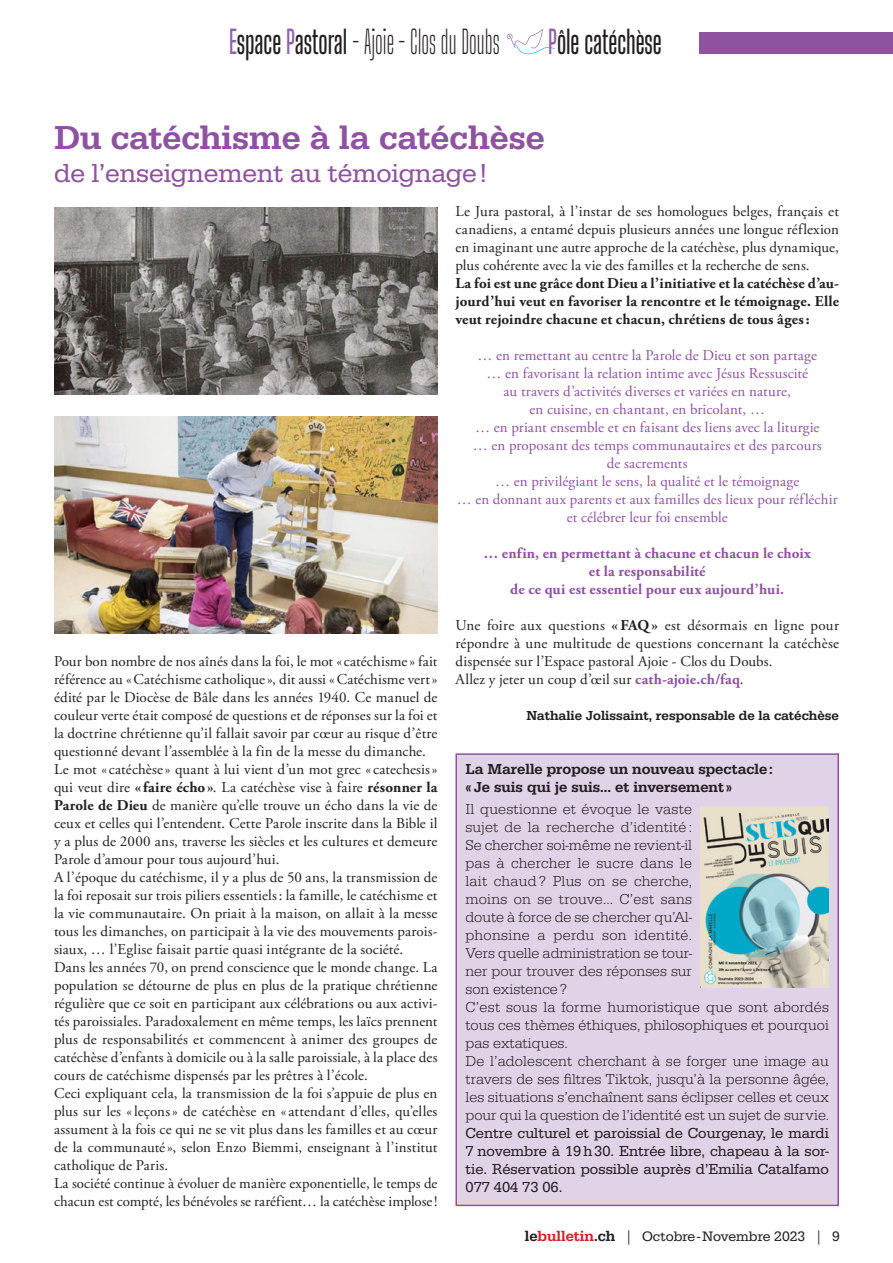
<style>
.page{position:relative;width:893px;height:1263px;background:#fff}
.page>*{position:absolute;margin:0;border:0;box-sizing:border-box;transform-origin:0 0}
.Titre{font:500 34.5px "Serifa";color:#8e52a1}
.t1{font:300 31.65px "Big Shoulders Display";color:#231f20;scale:.75 1}
.t2{font:600 31.65px "Big Shoulders Display";color:#231f20;scale:.75 1}
.Sur-titre{font:27px "Serifa";color:#8e52a1}
.Texte_base{font:15px/18px "Adobe Garamond Pro";letter-spacing:.005em;color:#231f20;text-align:justify}
.Texte_encadré_justifié{font:300 15px/18px "Serifa";color:#231f20;text-align:justify}
.Texte_base-2{font:15px/18px "Adobe Garamond Pro";letter-spacing:.005em;color:#8e52a1;text-align:center}
.Texte_base-3{font:700 15px/18px "Adobe Garamond Pro";letter-spacing:.015em;color:#231f20;text-align:justify}
.Texte_encadré_justifié-2{font:15px/18px "Serifa";color:#231f20;text-align:justify}
.Texte_base-4{font:700 15px/18px "Adobe Garamond Pro";letter-spacing:.01em;color:#8e52a1;text-align:center}
.Titre_encadré{font:500 15px/18px "Serifa";color:#231f20}
.t3{font:14.25px "Serifa";color:#231f20}
.Signature{font:500 13.5px "Serifa";color:#231f20}
.s1{font-weight:600;color:#8c62aa}
.s2{font-weight:600}
.s3{color:#8c62aa}
.s4{font-weight:700}
.s5{font-weight:700;color:#8e52a1}
.s6{font-weight:500;font-size:15px}
.s7{font-weight:500;font-size:15px;color:#d1232a}
.s8{font-family:"Adobe Garamond Pro"}
</style>
<div class="page">
<div style="left:699px;top:33px;width:194px;height:21px;background:#8e52a1"></div>
<svg style="left:507px;top:29px;width:48px;height:25px"></svg>
<img style="left:54px;top:207px;width:383px;height:188px">
<img style="left:54px;top:416px;width:383px;height:217px">
<div style="left:456px;top:754px;width:382px;height:451px;background:#e0d3e8"></div>
<div style="left:455px;top:753px;width:384px;height:453px;border:2px solid #8e52a1"></div>
<img style="left:701px;top:806px;width:128px;height:181px">
<p class="t1" style="left:229px;top:21px;width:362px"><span class="s1">E</span><span class="s2">space</span> <span class="s1">P</span><span class="s2">astoral</span> - Ajoie - Clos du Doubs</p>
<p class="t2" style="left:548px;top:21px;width:153px"><span class="s3">P</span>ôle catéchèse</p>
<p class="Titre" style="left:54px;top:117px;width:492px">Du catéchisme à la catéchèse</p>
<p class="Sur-titre" style="left:54px;top:157px;width:434px">de l’enseignement au témoignage !</p>
<p class="Texte_base" style="left:54px;top:653px;width:385px">Pour bon nombre de nos aînés dans la foi, le mot « catéchisme» fait référence au «Catéchisme catholique», dit aussi «Catéchisme vert» édité par le Diocèse de Bâle dans les années 1940. Ce manuel de couleur verte était composé de questions et de réponses sur la foi et la doctrine chrétienne qu’il fallait savoir par cœur au risque d’être questionné devant l’assemblée à la fin de la messe du dimanche.</p>
<p class="Texte_base" style="left:54px;top:761px;width:385px">Le mot « catéchèse» quant à lui vient d’un mot grec « catechesis» qui veut dire <span class="s4">« faire écho»</span>. La catéchèse vise à faire <span class="s4">résonner la Parole de Dieu</span> de manière qu’elle trouve un écho dans la vie de ceux et celles qui l’entendent. Cette Parole inscrite dans la Bible il y a plus de 2000 ans, traverse les siècles et les cultures et demeure Parole d’amour pour tous aujourd’hui.</p>
<p class="Texte_base" style="left:54px;top:869px;width:385px">A l’époque du catéchisme, il y a plus de 50 ans, la transmission de la foi reposait sur trois piliers essentiels: la famille, le catéchisme et la vie communautaire. On priait à la maison, on allait à la messe tous les dimanches, on participait à la vie des mouvements parois&shy;siaux, … l’Eglise faisait partie quasi intégrante de la société.</p>
<p class="Texte_base" style="left:54px;top:959px;width:385px">Dans les années 70, on prend conscience que le monde change. La population se détourne de plus en plus de la pratique chrétienne régulière que ce soit en participant aux célébrations ou aux activi&shy;tés paroissiales. Paradoxalement en même temps, les laïcs prennent plus de responsabilités et commencent à animer des groupes de catéchèse d’enfants à domicile ou à la salle paroissiale, à la place des cours de catéchisme dispensés par les prêtres à l’école.</p>
<p class="Texte_base" style="left:54px;top:1085px;width:385px">Ceci expliquant cela, la transmission de la foi s’appuie de plus en plus sur les «leçons» de catéchèse en « attendant d’elles, qu’elles assument à la fois ce qui ne se vit plus dans les familles et au cœur de la communauté», selon Enzo Biemmi, enseignant à l’institut catholique de Paris.</p>
<p class="Texte_base" style="left:54px;top:1175px;width:385px">La société continue à évoluer de manière exponentielle, le temps de chacun est compté, les bénévoles se raréfient… la catéchèse implose!</p>
<p class="Texte_base" style="left:455px;top:203px;width:385px">Le Jura pastoral, à l’instar de ses homologues belges, français et canadiens, a entamé depuis plusieurs années une longue réflexion en imaginant une autre approche de la catéchèse, plus dynamique, plus cohérente avec la vie des familles et la recherche de sens.</p>
<p class="Texte_base-3" style="left:455px;top:275px;width:385px">La foi est une grâce dont Dieu a l’initiative et la catéchèse d’au&shy;jourd’hui veut en favoriser la rencontre et le témoignage. Elle veut rejoindre chacune et chacun, chrétiens de tous âges:</p>
<p class="Texte_base-2" style="left:477px;top:347px;width:341px">… en remettant au centre la Parole de Dieu et son partage</p>
<p class="Texte_base-2" style="left:486px;top:365px;width:323px">… en favorisant la relation intime avec Jésus Ressuscité au travers d’activités diverses et variées en nature,<br>en cuisine, en chantant, en bricolant, …</p>
<p class="Texte_base-2" style="left:475px;top:419px;width:346px">… en priant ensemble et en faisant des liens avec la liturgie</p>
<p class="Texte_base-2" style="left:473px;top:437px;width:350px">… en proposant des temps communautaires et des parcours de sacrements</p>
<p class="Texte_base-2" style="left:495px;top:473px;width:306px">… en privilégiant le sens, la qualité et le témoignage</p>
<p class="Texte_base-2" style="left:457px;top:491px;width:382px">… en donnant aux parents et aux familles des lieux pour réfléchir et célébrer leur foi ensemble</p>
<p class="Texte_base-4" style="left:483px;top:545px;width:329px">… enfin, en permettant à chacune et chacun le choix et la responsabilité<br>de ce qui est essentiel pour eux aujourd’hui.</p>
<p class="Texte_base" style="left:455px;top:617px;width:385px">Une foire aux questions <span class="s4">« FAQ»</span> est désormais en ligne pour répondre à une multitude de questions concernant la catéchèse dispensée sur l’Espace pastoral Ajoie - Clos du Doubs.</p>
<p class="Texte_base" style="left:455px;top:671px;width:290px">Allez y jeter un coup d’œil sur <span class="s5">cath-ajoie.ch/faq</span>.</p>
<p class="Signature" style="left:526px;top:708px;width:314px">Nathalie Jolissaint, responsable de la catéchèse</p>
<p class="Titre_encadré" style="left:465px;top:759px;width:309px">La Marelle propose un nouveau spectacle : « Je suis qui je suis… et inversement »</p>
<p class="Texte_encadré_justifié" style="left:465px;top:800px;width:228px">Il questionne et évoque le vaste sujet de la recherche d’identité :<br>Se chercher soi-même ne revient-il pas à chercher le sucre dans le lait chaud ? Plus on se cherche, moins on se trouve… C’est sans doute à force de se chercher qu’Al&shy;phonsine a perdu son identité.<br>Vers quelle administration se tour&shy;ner pour trouver des réponses sur son existence ?</p>
<p class="Texte_encadré_justifié" style="left:465px;top:998px;width:365px">C’est sous la forme humoristique que sont abordés tous ces thèmes éthiques, philosophiques et pourquoi pas extatiques.</p>
<p class="Texte_encadré_justifié" style="left:465px;top:1052px;width:365px">De l’adolescent cherchant à se forger une image au travers de ses filtres Tiktok, jusqu’à la personne âgée, les situations s’enchaînent sans éclipser celles et ceux pour qui la question de l’identité est un sujet de survie.</p>
<p class="Texte_encadré_justifié-2" style="left:465px;top:1124px;width:365px">Centre culturel et paroissial de Courgenay, le mardi 7 novembre à 19 h 30. Entrée libre, chapeau à la sor&shy;tie. Réservation possible auprès d’Emilia Catalfamo 077 404 73 06.</p>
<p class="t3" style="left:525px;top:1228px;width:316px"><span class="s6">le</span><span class="s7">bulletin</span><span class="s6">.ch</span> <span class="s8">|</span> Octobre - Novembre 2023 <span class="s8">|</span> 9</p>
</div>
